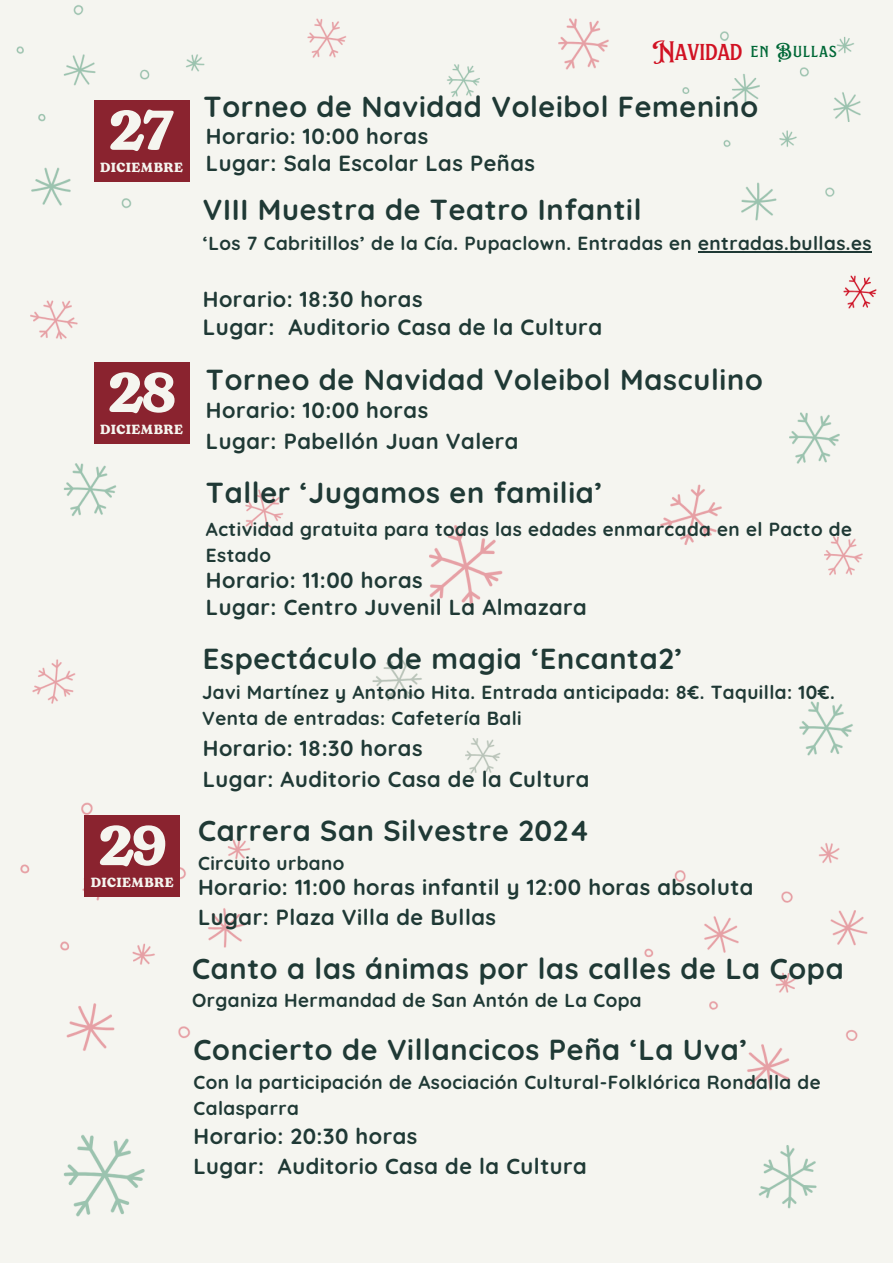
<style>
.page{position:relative;width:893px;height:1263px;background:#f5f5f0}
.page>*{position:absolute;margin:0;border:0;box-sizing:border-box;transform-origin:0 0}
.t1{font:700 55.88px "Bogart";color:#f5f5ef}
.t2{font:700 28.88px "Quicksand";letter-spacing:.025em;color:#1f3935}
.t3{font:28.2px "EFCO Brookshire";color:#d11223}
.t4{font:700 22.2px "Quicksand";letter-spacing:.025em;color:#1f3935}
.t5{font:700 21.83px "Quicksand";letter-spacing:.025em;color:#1f3935}
.t6{font:19.5px "EFCO Brookshire";letter-spacing:.065em;color:#006837}
.t7{font:700 18.9px/25.9px "Quicksand";letter-spacing:.025em;color:#1f3935}
.t8{font:700 13.2px "Bogart";letter-spacing:.025em;color:#f5f5ef}
</style>
<div class="page">
<div style="left:94px;top:100px;width:95px;height:81px;background:#8a232f"></div>
<div style="left:94px;top:362px;width:95px;height:81px;background:#8a232f"></div>
<hr style="left:698px;top:251px;width:174px;height:2px;background:#1f3935">
<div style="left:85px;top:815px;width:95px;height:82px;background:#8a232f"></div>
<p class="t1" style="left:109px;top:91px;width:68px">27</p>
<p class="t8" style="left:100px;top:158px;width:84px">DICIEMBRE</p>
<p class="t1" style="left:108px;top:353px;width:69px">28</p>
<p class="t8" style="left:100px;top:420px;width:84px">DICIEMBRE</p>
<h1 class="t3" style="left:652px;top:34px;width:92px">Navidad</h1>
<h3 class="t6" style="left:751px;top:39px;width:87px">en Bullas</h3>
<p class="t2" style="left:204px;top:88px;width:556px">Torneo de Navidad Voleibol Femenino</p>
<p class="t5" style="left:206px;top:123px;width:224px">Horario: 10:00 horas</p>
<p class="t5" style="left:206px;top:149px;width:331px">Lugar: Sala Escolar Las Peñas</p>
<h3 class="t2" style="left:203px;top:191px;width:440px">VIII Muestra de Teatro Infantil</h3>
<h3 class="t7" style="left:203px;top:230px;width:670px">‘Los 7 Cabritillos’ de la Cía. Pupaclown. Entradas en entradas.bullas.es</h3>
<h1 class="t5" style="left:203px;top:285px;width:221px">Horario: 18:30 horas</h1>
<h4 class="t4" style="left:203px;top:313px;width:401px">Lugar: Auditorio Casa de la Cultura</h4>
<h3 class="t2" style="left:206px;top:361px;width:558px">Torneo de Navidad Voleibol Masculino</h3>
<h1 class="t5" style="left:206px;top:396px;width:224px">Horario: 10:00 horas</h1>
<h3 class="t5" style="left:206px;top:427px;width:314px">Lugar: Pabellón Juan Valera</h3>
<h2 class="t2" style="left:206px;top:474px;width:398px">Taller ‘Jugamos en familia’</h2>
<h3 class="t7" style="left:206px;top:516px;width:647px">Actividad gratuita para todas las edades enmarcada en el Pacto de<br>Estado</h3>
<p class="t5" style="left:206px;top:566px;width:218px">Horario: 11:00 horas</p>
<h1 class="t5" style="left:206px;top:593px;width:382px">Lugar: Centro Juvenil La Almazara</h1>
<h3 class="t2" style="left:203px;top:640px;width:481px">Espectáculo de magia ‘Encanta2’</h3>
<h3 class="t7" style="left:202px;top:679px;width:634px">Javi Martínez y Antonio Hita. Entrada anticipada: 8€. Taquilla: 10€.<br>Venta de entradas: Cafetería Bali</h3>
<h1 class="t5" style="left:203px;top:734px;width:221px">Horario: 18:30 horas</h1>
<h4 class="t5" style="left:203px;top:765px;width:388px">Lugar: Auditorio Casa de la Cultura</h4>
<h3 class="t2" style="left:198px;top:812px;width:393px">Carrera San Silvestre 2024</h3>
<h1 class="t1" style="left:98px;top:806px;width:70px">29</h1>
<h4 class="t8" style="left:91px;top:873px;width:84px">DICIEMBRE</h4>
<h1 class="t5" style="left:198px;top:873px;width:557px">Horario: 11:00 horas infantil y 12:00 horas absoluta</h1>
<h4 class="t5" style="left:198px;top:903px;width:299px">Lugar: Plaza Villa de Bullas</h4>
<h3 class="t7" style="left:198px;top:849px;width:148px">Circuito urbano</h3>
<h4 class="t2" style="left:192px;top:950px;width:653px">Canto a las ánimas por las calles de La Copa</h4>
<h3 class="t7" style="left:192px;top:987px;width:451px">Organiza Hermandad de San Antón de La Copa</h3>
<h3 class="t2" style="left:193px;top:1031px;width:555px">Concierto de Villancicos Peña ‘La Uva’</h3>
<h4 class="t7" style="left:193px;top:1069px;width:628px">Con la participación de Asociación Cultural-Folklórica Rondalla de<br>Calasparra</h4>
<h3 class="t5" style="left:193px;top:1122px;width:225px">Horario: 20:30 horas</h3>
<h1 class="t5" style="left:193px;top:1152px;width:395px">Lugar: Auditorio Casa de la Cultura</h1>
</div>
